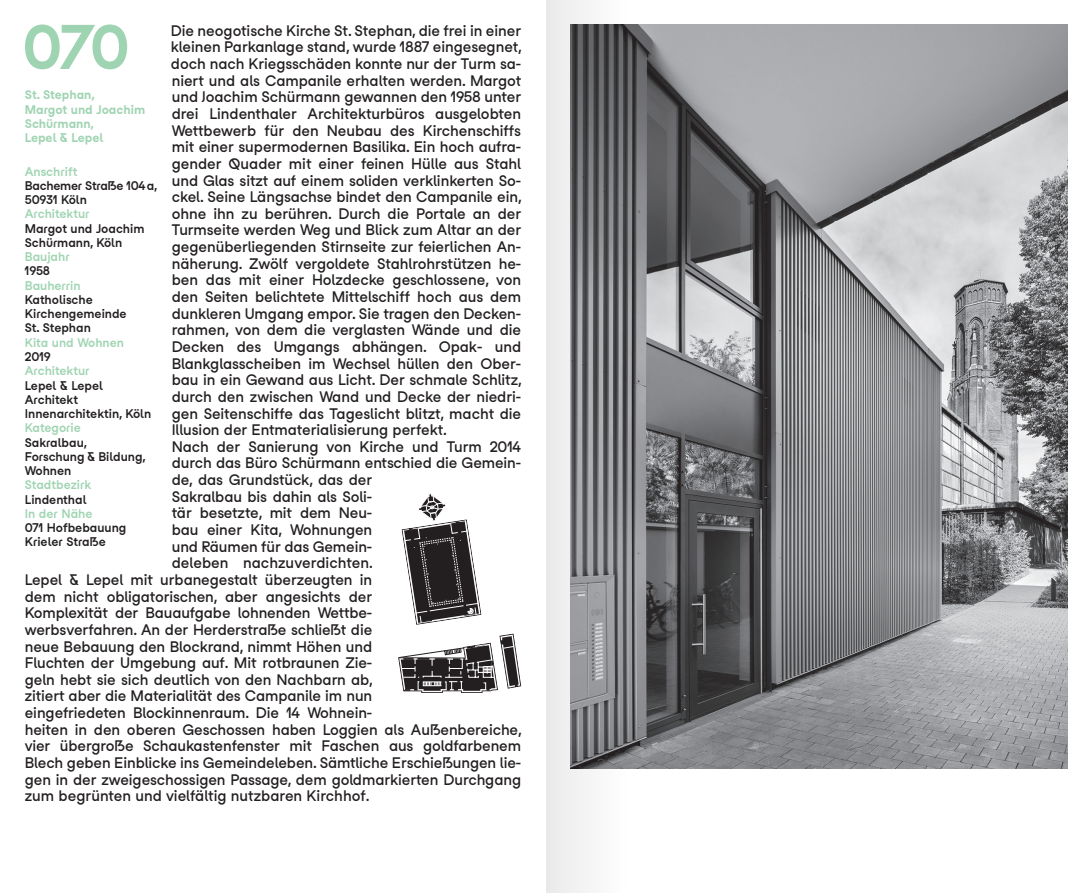
<style>
.page{position:relative;width:1092px;height:893px;background:#fff}
.page>*{position:absolute;margin:0;border:0;box-sizing:border-box;transform-origin:0 0}
.t1{font:700 61.25px "Studio Feixen Edgy";color:#9fd4b2}
.Fließtext{font:500 14.88px/16.6px "Studio Feixen Edgy";letter-spacing:-.005em;color:#231f20;text-align:justify}
.Infotext{font:600 12.25px/14.3px "Studio Feixen Edgy";color:#231f20}
.Infotext-2{font:600 12.25px/14.2px "Studio Feixen Edgy";color:#9fd4b2}
.Infotext-3{font:700 12.25px/14.2px "Studio Feixen Edgy";color:#9fd4b2}
.Infotext-4{font:600 12.25px/14.2px "Studio Feixen Edgy";letter-spacing:-.02em;color:#231f20}
.s1{color:#9fd4b2}
.s2{color:#231f20}
</style>
<div class="page">
<img style="left:625px;top:25px;width:441px;height:743px">
<svg style="left:398px;top:493px;width:123px;height:200px"></svg>
<svg style="left:546px;top:0;width:79px;height:893px"></svg>
<p class="t1" style="left:22px;top:6px;width:109px">070</p>
<p class="Fließtext" style="left:171px;top:22px;width:352px">Die neogotische Kirche St. Stephan, die frei in einer kleinen Parkanlage stand, wurde 1887 eingesegnet, doch nach Kriegsschäden konnte nur der Turm sa&shy;niert und als Campanile erhalten werden. Margot und Joachim Schürmann gewannen den 1958 unter drei Lindenthaler Architekturbüros ausgelobten Wettbewerb für den Neubau des Kirchenschiffs mit einer supermodernen Basilika. Ein hoch aufra&shy;gender Quader mit einer feinen Hülle aus Stahl und Glas sitzt auf einem soliden verklinkerten So&shy;ckel. Seine Längsachse bindet den Campanile ein, ohne ihn zu berühren. Durch die Portale an der Turmseite werden Weg und Blick zum Altar an der gegenüberliegenden Stirnseite zur feierlichen An&shy;näherung. Zwölf vergoldete Stahlrohrstützen he&shy;ben das mit einer Holzdecke geschlossene, von den Seiten belichtete Mittelschiff hoch aus dem dunkleren Umgang empor. Sie tragen den Decken&shy;rahmen, von dem die verglasten Wände und die Decken des Umgangs abhängen. Opak- und Blankglasscheiben im Wechsel hüllen den Ober&shy;bau in ein Gewand aus Licht. Der schmale Schlitz, durch den zwischen Wand und Decke der niedri&shy;gen Seitenschiffe das Tageslicht blitzt, macht die Illusion der Entmaterialisierung perfekt.</p>
<p class="Fließtext" style="left:172px;top:438px;width:351px">Nach der Sanierung von Kirche und Turm 2014</p>
<p class="Fließtext" style="left:172px;top:454px;width:351px">durch das Büro Schürmann entschied die Gemein-</p>
<p class="Fließtext" style="left:172px;top:471px;width:202px">de, das Grundstück, das der</p>
<p class="Fließtext" style="left:172px;top:488px;width:202px">Sakralbau bis dahin als Soli-</p>
<p class="Fließtext" style="left:172px;top:504px;width:202px">tär besetzte, mit dem Neu-</p>
<p class="Fließtext" style="left:172px;top:521px;width:202px">bau einer Kita, Wohnungen</p>
<p class="Fließtext" style="left:172px;top:538px;width:202px">und Räumen für das Gemein-</p>
<p class="Fließtext" style="left:172px;top:554px;width:203px">deleben nachzuverdichten.</p>
<p class="Fließtext" style="left:25px;top:571px;width:349px">Lepel &amp; Lepel mit urbanegestalt überzeugten in</p>
<p class="Fließtext" style="left:25px;top:588px;width:349px">dem nicht obligatorischen, aber angesichts der</p>
<p class="Fließtext" style="left:25px;top:604px;width:349px">Komplexität der Bauaufgabe lohnenden Wettbe-</p>
<p class="Fließtext" style="left:25px;top:621px;width:349px">werbsverfahren. An der Herderstraße schließt die</p>
<p class="Fließtext" style="left:25px;top:638px;width:349px">neue Bebauung den Blockrand, nimmt Höhen und</p>
<p class="Fließtext" style="left:25px;top:654px;width:349px">Fluchten der Umgebung auf. Mit rotbraunen Zie-</p>
<p class="Fließtext" style="left:25px;top:671px;width:350px">geln hebt sie sich deutlich von den Nachbarn ab,</p>
<p class="Fließtext" style="left:25px;top:687px;width:349px">zitiert aber die Materialität des Campanile im nun</p>
<p class="Fließtext" style="left:25px;top:704px;width:349px">eingefriedeten Blockinnenraum. Die 14 Wohnein-</p>
<p class="Fließtext" style="left:25px;top:721px;width:498px">heiten in den oberen Geschossen haben Loggien als Außenbereiche,</p>
<p class="Fließtext" style="left:25px;top:737px;width:498px">vier übergroße Schaukastenfenster mit Faschen aus goldfarbenem</p>
<p class="Fließtext" style="left:25px;top:754px;width:498px">Blech geben Einblicke ins Gemeindeleben. Sämtliche Erschießungen lie-</p>
<p class="Fließtext" style="left:25px;top:771px;width:498px">gen in der zweigeschossigen Passage, dem goldmarkierten Durchgang</p>
<p class="Fließtext" style="left:25px;top:787px;width:346px">zum begrünten und vielfältig nutzbaren Kirchhof.</p>
<p class="Infotext-3" style="left:25px;top:87px;width:72px">St. Stephan,</p>
<p class="Infotext-3" style="left:25px;top:102px;width:122px">Margot und Joachim<br>Schürmann,<br>Lepel &amp; Lepel</p>
<p class="Infotext-2" style="left:25px;top:164px;width:54px">Anschrift</p>
<p class="Infotext-4" style="left:25px;top:178px;width:134px">Bachemer Straße 104a,<br>50931 Köln</p>
<p class="Infotext" style="left:25px;top:206px;width:121px"><span class="s1">Architektur<br></span>Margot und Joachim<br>Schürmann, Köln</p>
<p class="Infotext-2" style="left:25px;top:249px;width:46px">Baujahr<br><span class="s2">1958</span></p>
<p class="Infotext" style="left:25px;top:278px;width:103px"><span class="s1">Bauherrin<br></span>Katholische<br>Kirchengemeinde<br>St. Stephan</p>
<p class="Infotext-2" style="left:25px;top:335px;width:101px">Kita und Wohnen<br><span class="s2">2019</span></p>
<p class="Infotext" style="left:25px;top:363px;width:128px"><span class="s1">Architektur<br></span>Lepel &amp; Lepel<br>Architekt<br>Innenarchitektin, Köln</p>
<p class="Infotext" style="left:25px;top:421px;width:122px"><span class="s1">Kategorie<br></span>Sakralbau,<br>Forschung &amp; Bildung,<br>Wohnen</p>
<p class="Infotext-2" style="left:25px;top:478px;width:68px">Stadtbezirk<br><span class="s2">Lindenthal</span></p>
<p class="Infotext" style="left:25px;top:506px;width:103px"><span class="s1">In der Nähe<br></span>071 Hofbebauung<br>Krieler Straße</p>
</div>
